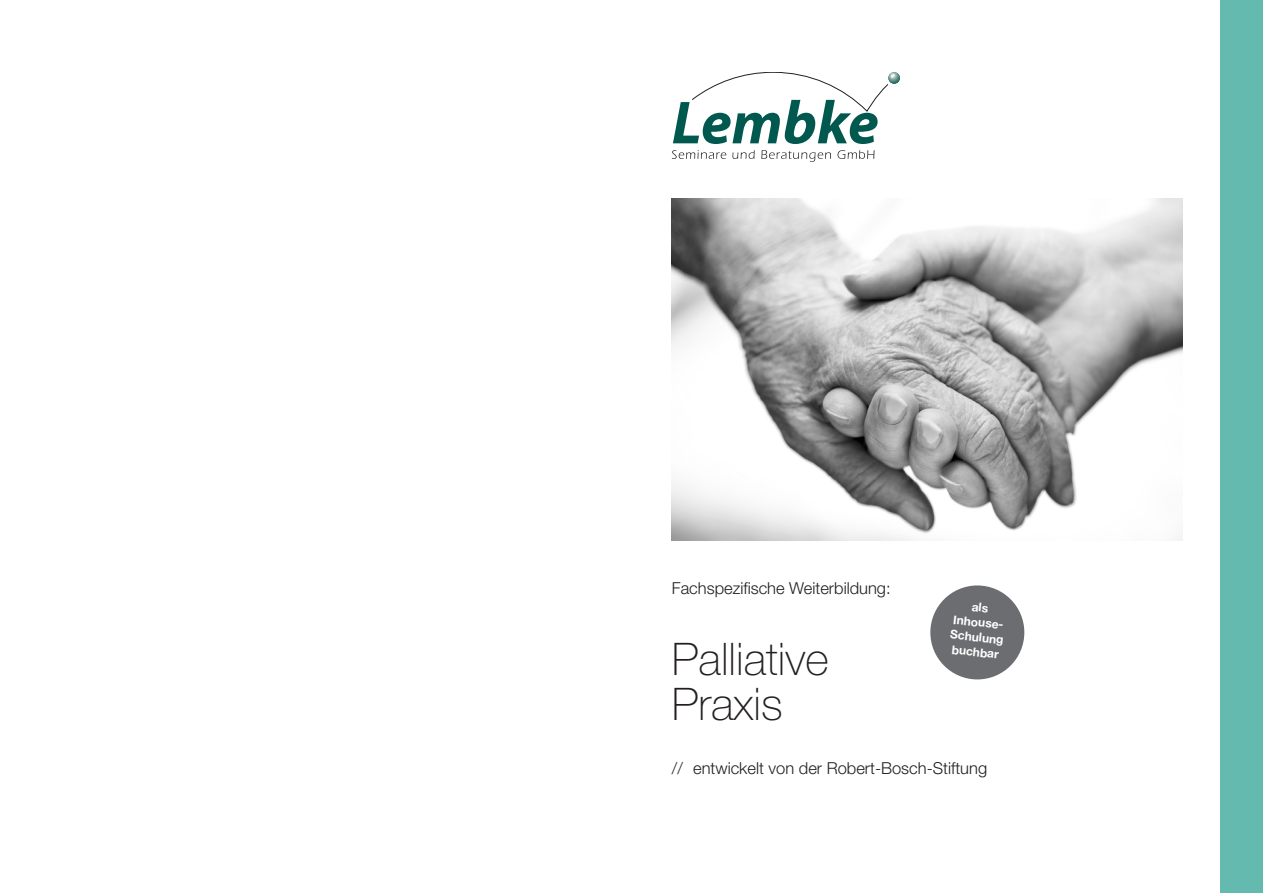
<style>
.page{position:relative;width:1263px;height:893px;background:#fff}
.page>*{position:absolute;margin:0;border:0;box-sizing:border-box;transform-origin:0 0}
.t1{font:100 45px "Helvetica Neue";color:#231f20}
.Lauftext{font:300 16.5px "Helvetica Neue";color:#231f20}
.Lauftext-2{font:700 12px/15px "Helvetica Neue";color:#fff;text-align:center}
</style>
<div class="page">
<img style="left:672px;top:198px;width:510px;height:342px">
<div style="left:930px;top:585px;width:94px;height:94px;background:#6c6d70;border-radius:50%"></div>
<div style="left:1220px;top:0;width:43px;height:893px;background:#65bab0"></div>
<svg style="left:672px;top:150px;width:54px;height:9px"></svg>
<svg style="left:732px;top:150px;width:23px;height:9px"></svg>
<svg style="left:761px;top:150px;width:70px;height:12px"></svg>
<svg style="left:837px;top:150px;width:37px;height:9px"></svg>
<svg style="left:673px;top:72px;width:227px;height:72px"></svg>
<p class="Lauftext" style="left:672px;top:578px;width:220px">Fachspezifische Weiterbildung:</p>
<p class="t1" style="left:672px;top:633px;width:158px">Palliative</p>
<p class="t1" style="left:672px;top:678px;width:112px">Praxis</p>
<p class="Lauftext-2" style="left:954px;top:597px;width:55px;rotate:6deg">als<br>Inhouse-<br>Schulung buchbar</p>
<p class="Lauftext" style="left:672px;top:758px;width:317px">// entwickelt von der Robert-Bosch-Stiftung</p>
</div>
